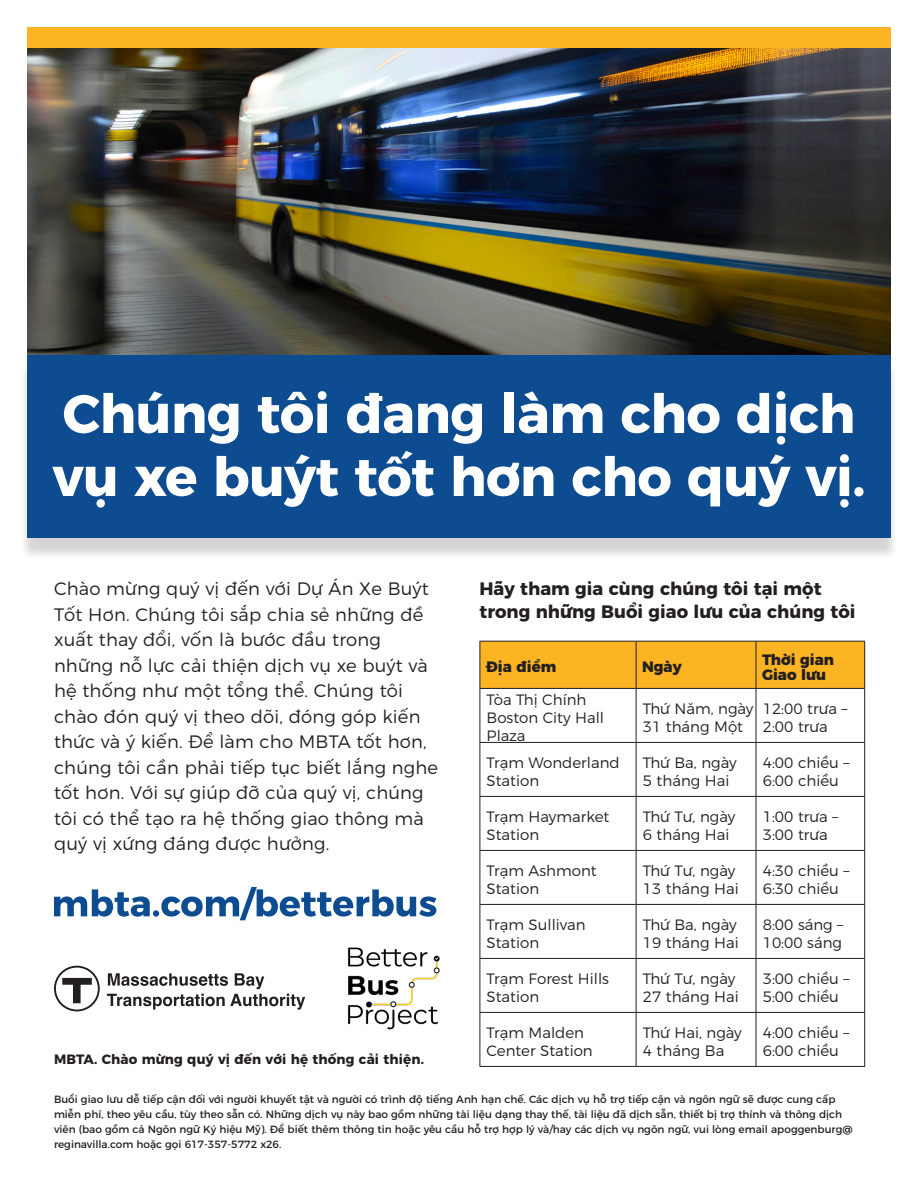
<style>
.page{position:relative;width:918px;height:1188px;background:#fff}
.page>*{position:absolute;margin:0;border:0;box-sizing:border-box;transform-origin:0 0}
.t1{font:700 54px/63px "Montserrat";letter-spacing:-.01em;color:#fff}
.t2{font:300 18px/25.5px "Montserrat";letter-spacing:.01em;color:#231f20}
.t3{font:700 18px/22.5px "Montserrat";color:#231f20}
.t4{font:300 15px/18px "Montserrat";color:#231f20}
.t5{font:800 15px/15px "Montserrat";color:#231f20}
.t6{font:700 13.5px "Montserrat";letter-spacing:.01em;color:#231f20}
.t7{font:10.5px/15px "Montserrat";color:#231f20}
</style>
<div class="page">
<img style="left:27px;top:47px;width:864px;height:308px">
<div style="left:27px;top:27px;width:864px;height:20px;background:#fcb423"></div>
<svg style="left:107px;top:973px;width:198px;height:37px"></svg>
<svg style="left:54px;top:966px;width:46px;height:45px"></svg>
<img style="left:347px;top:947px;width:93px;height:83px">
<div style="left:19px;top:362px;width:880px;height:199px;background:#231f20;opacity:.19"></div>
<div style="left:27px;top:355px;width:864px;height:183px;background:#0d4c91"></div>
<div style="left:481px;top:642px;width:383px;height:46px;background:#fcb423"></div>
<hr style="left:480px;top:641px;width:156px;height:1px;background:#231f20">
<hr style="left:480px;top:642px;width:1px;height:46px;background:#231f20">
<hr style="left:636px;top:641px;width:120px;height:1px;background:#231f20">
<hr style="left:636px;top:642px;width:1px;height:46px;background:#231f20">
<hr style="left:756px;top:641px;width:109px;height:1px;background:#231f20">
<hr style="left:756px;top:642px;width:1px;height:46px;background:#231f20">
<hr style="left:864px;top:642px;width:1px;height:46px;background:#231f20">
<svg style="left:54px;top:887px;width:382px;height:33px"></svg>
<hr style="left:480px;top:688px;width:156px;height:1px;background:#231f20">
<hr style="left:480px;top:689px;width:1px;height:53px;background:#231f20">
<hr style="left:636px;top:688px;width:120px;height:1px;background:#231f20">
<hr style="left:636px;top:689px;width:1px;height:53px;background:#231f20">
<hr style="left:756px;top:688px;width:109px;height:1px;background:#231f20">
<hr style="left:756px;top:689px;width:1px;height:53px;background:#231f20">
<hr style="left:864px;top:689px;width:1px;height:53px;background:#231f20">
<hr style="left:480px;top:742px;width:156px;height:1px;background:#231f20">
<hr style="left:480px;top:743px;width:1px;height:53px;background:#231f20">
<hr style="left:636px;top:742px;width:120px;height:1px;background:#231f20">
<hr style="left:636px;top:743px;width:1px;height:53px;background:#231f20">
<hr style="left:756px;top:742px;width:109px;height:1px;background:#231f20">
<hr style="left:756px;top:743px;width:1px;height:53px;background:#231f20">
<hr style="left:864px;top:743px;width:1px;height:53px;background:#231f20">
<hr style="left:480px;top:796px;width:156px;height:1px;background:#231f20">
<hr style="left:480px;top:797px;width:1px;height:53px;background:#231f20">
<hr style="left:636px;top:796px;width:120px;height:1px;background:#231f20">
<hr style="left:636px;top:797px;width:1px;height:53px;background:#231f20">
<hr style="left:756px;top:796px;width:109px;height:1px;background:#231f20">
<hr style="left:756px;top:797px;width:1px;height:53px;background:#231f20">
<hr style="left:864px;top:797px;width:1px;height:53px;background:#231f20">
<hr style="left:480px;top:850px;width:156px;height:1px;background:#231f20">
<hr style="left:480px;top:851px;width:1px;height:53px;background:#231f20">
<hr style="left:636px;top:850px;width:120px;height:1px;background:#231f20">
<hr style="left:636px;top:851px;width:1px;height:53px;background:#231f20">
<hr style="left:756px;top:850px;width:109px;height:1px;background:#231f20">
<hr style="left:756px;top:851px;width:1px;height:53px;background:#231f20">
<hr style="left:864px;top:851px;width:1px;height:53px;background:#231f20">
<hr style="left:480px;top:904px;width:156px;height:1px;background:#231f20">
<hr style="left:480px;top:905px;width:1px;height:53px;background:#231f20">
<hr style="left:636px;top:904px;width:120px;height:1px;background:#231f20">
<hr style="left:636px;top:905px;width:1px;height:53px;background:#231f20">
<hr style="left:756px;top:904px;width:109px;height:1px;background:#231f20">
<hr style="left:756px;top:905px;width:1px;height:53px;background:#231f20">
<hr style="left:864px;top:905px;width:1px;height:53px;background:#231f20">
<hr style="left:480px;top:958px;width:156px;height:1px;background:#231f20">
<hr style="left:480px;top:959px;width:1px;height:53px;background:#231f20">
<hr style="left:636px;top:958px;width:120px;height:1px;background:#231f20">
<hr style="left:636px;top:959px;width:1px;height:53px;background:#231f20">
<hr style="left:756px;top:958px;width:109px;height:1px;background:#231f20">
<hr style="left:756px;top:959px;width:1px;height:53px;background:#231f20">
<hr style="left:864px;top:959px;width:1px;height:53px;background:#231f20">
<hr style="left:480px;top:1012px;width:156px;height:1px;background:#231f20">
<hr style="left:480px;top:1013px;width:1px;height:53px;background:#231f20">
<hr style="left:636px;top:1012px;width:120px;height:1px;background:#231f20">
<hr style="left:636px;top:1013px;width:1px;height:53px;background:#231f20">
<hr style="left:756px;top:1012px;width:109px;height:1px;background:#231f20">
<hr style="left:756px;top:1013px;width:1px;height:53px;background:#231f20">
<hr style="left:864px;top:1013px;width:1px;height:53px;background:#231f20">
<hr style="left:480px;top:1066px;width:156px;height:1px;background:#231f20">
<hr style="left:636px;top:1066px;width:120px;height:1px;background:#231f20">
<hr style="left:756px;top:1066px;width:109px;height:1px;background:#231f20">
<p class="t1" style="left:53px;top:378px;width:815px">Chúng tôi đang làm cho dịch vụ xe buýt tốt hơn cho quý vị.</p>
<p class="t2" style="left:54px;top:574px;width:386px">Chào mừng quý vị đến với Dự Án Xe Buýt Tốt Hơn. Chúng tôi sắp chia sẻ những đề xuất thay đổi, vốn là bước đầu trong những nỗ lực cải thiện dịch vụ xe buýt và hệ thống như một tổng thể. Chúng tôi chào đón quý vị theo dõi, đóng góp kiến thức và ý kiến. Để làm cho MBTA tốt hơn, chúng tôi cần phải tiếp tục biết lắng nghe tốt hơn. Với sự giúp đỡ của quý vị, chúng tôi có thể tạo ra hệ thống giao thông mà quý vị xứng đáng được hưởng.</p>
<p class="t3" style="left:480px;top:576px;width:377px">Hãy tham gia cùng chúng tôi tại một trong những Buổi giao lưu của chúng tôi</p>
<p class="t5" style="left:486px;top:658px;width:72px">Địa điểm</p>
<p class="t5" style="left:642px;top:658px;width:41px">Ngày</p>
<p class="t5" style="left:762px;top:651px;width:73px">Thời gian<br>Giao lưu</p>
<p class="t4" style="left:487px;top:689px;width:119px">Tòa Thị Chính<br>Boston City Hall<br>Plaza</p>
<p class="t4" style="left:643px;top:698px;width:112px">Thứ Năm, ngày<br>31 tháng Một</p>
<p class="t4" style="left:763px;top:698px;width:86px">12:00 trưa –<br>2:00 trưa</p>
<p class="t4" style="left:487px;top:752px;width:135px">Trạm Wonderland<br>Station</p>
<p class="t4" style="left:643px;top:752px;width:95px">Thứ Ba, ngày<br>5 tháng Hai</p>
<p class="t4" style="left:763px;top:752px;width:88px">4:00 chiều –<br>6:00 chiều</p>
<p class="t4" style="left:487px;top:806px;width:124px">Trạm Haymarket<br>Station</p>
<p class="t4" style="left:643px;top:806px;width:94px">Thứ Tư, ngày<br>6 tháng Hai</p>
<p class="t4" style="left:763px;top:806px;width:77px">1:00 trưa –<br>3:00 trưa</p>
<p class="t4" style="left:487px;top:860px;width:112px">Trạm Ashmont<br>Station</p>
<p class="t4" style="left:643px;top:860px;width:97px">Thứ Tư, ngày<br>13 tháng Hai</p>
<p class="t4" style="left:763px;top:860px;width:88px">4:30 chiều –<br>6:30 chiều</p>
<p class="t4" style="left:487px;top:914px;width:101px">Trạm Sullivan<br>Station</p>
<p class="t4" style="left:643px;top:914px;width:97px">Thứ Ba, ngày<br>19 tháng Hai</p>
<p class="t4" style="left:763px;top:914px;width:82px">8:00 sáng –<br>10:00 sáng</p>
<p class="t4" style="left:487px;top:968px;width:124px">Trạm Forest Hills<br>Station</p>
<p class="t4" style="left:643px;top:968px;width:97px">Thứ Tư, ngày<br>27 tháng Hai</p>
<p class="t4" style="left:763px;top:968px;width:88px">3:00 chiều –<br>5:00 chiều</p>
<p class="t4" style="left:487px;top:1022px;width:108px">Trạm Malden<br>Center Station</p>
<p class="t4" style="left:643px;top:1022px;width:100px">Thứ Hai, ngày<br>4 tháng Ba</p>
<p class="t4" style="left:763px;top:1022px;width:88px">4:00 chiều –<br>6:00 chiều</p>
<p class="t6" style="left:54px;top:1048px;width:371px">MBTA. Chào mừng quý vị đến với hệ thống cải thiện.</p>
<p class="t7" style="left:54px;top:1091px;width:800px">Buổi giao lưu dễ tiếp cận đối với người khuyết tật và người có trình độ tiếng Anh hạn chế. Các dịch vụ hỗ trợ tiếp cận và ngôn ngữ sẽ được cung cấp miễn phí, theo yêu cầu, tùy theo sẵn có. Những dịch vụ này bao gồm những tài liệu dạng thay thế, tài liệu đã dịch sẵn, thiết bị trợ thính và thông dịch viên (bao gồm cả Ngôn ngữ Ký hiệu Mỹ). Để biết thêm thông tin hoặc yêu cầu hỗ trợ hợp lý và/hay các dịch vụ ngôn ngữ, vui lòng email apoggenburg@ reginavilla.com hoặc gọi 617-357-5772 x26.</p>
</div>
